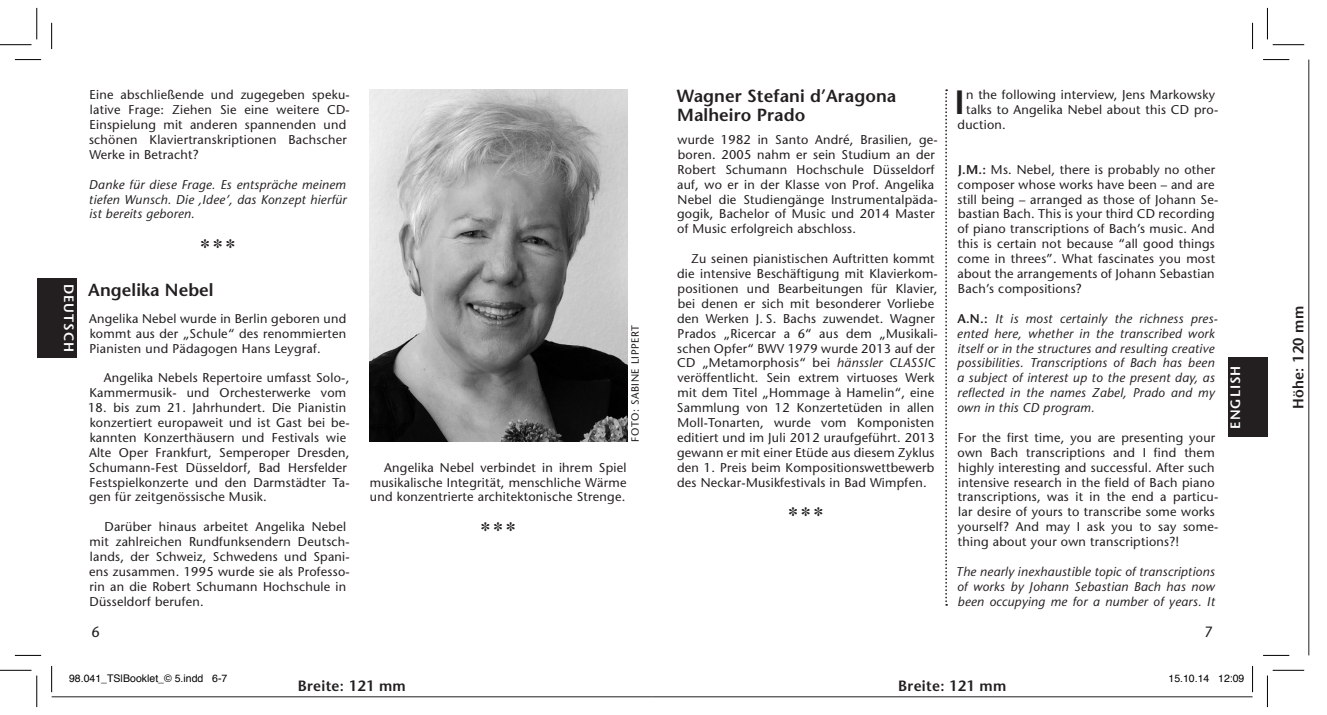
<style>
.page{position:relative;width:1327px;height:715px;background:#fff}
.page>*{position:absolute;margin:0;border:0;box-sizing:border-box;transform-origin:0 0}
._02___Initial{font:600 33.6px "Stone Sans LT";color:#231f20}
._04b___Head_10_p___S{font:600 17.5px/19.2px "Stone Sans LT";letter-spacing:.005em;color:#231f20}
.t1{font:600 14.88px "Stone Sans LT";letter-spacing:.02em;color:#231f20}
.t2{font:14.88px "Stone Sans LT";color:#231f20}
._00___Randmarke_7_75{font:600 13.65px "Stone Sans LT";letter-spacing:.075em;color:#fff}
._01___Txt_7_25_p___S{font:12.6px/14.9px "Stone Sans LT";letter-spacing:.02em;color:#231f20}
._01___Txt_7_25_p___S-2{font:italic 12.6px/14.9px "Stone Sans LT";letter-spacing:.02em;color:#231f20;text-align:justify}
._02___Initial-2{font:12.6px "Stone Sans LT";letter-spacing:.02em;color:#231f20}
.t3{font:10.5px "Helvetica";color:#000}
._88___Fotonachweis_6{font:10.5px "Stone Sans LT";letter-spacing:.05em;color:#231f20}
.s1{font-style:italic}
.s2{font-weight:600}
.s3{font-weight:600;font-style:normal}
</style>
<div class="page">
<hr style="left:52px;top:696px;width:600px;height:1px;background:#231f20">
<hr style="left:652px;top:696px;width:600px;height:1px;background:#231f20">
<hr style="left:1308px;top:60px;width:1px;height:595px;background:#231f20">
<div style="left:37px;top:278px;width:39px;height:79px;background:#231f20"></div>
<div style="left:1227px;top:357px;width:40px;height:80px;background:#231f20"></div>
<svg style="left:945px;top:89px;width:2px;height:516px"></svg>
<img style="left:369px;top:89px;width:258px;height:352px">
<svg style="left:15px;top:59px;width:26px;height:1px"></svg>
<svg style="left:1263px;top:59px;width:26px;height:1px"></svg>
<svg style="left:15px;top:655px;width:26px;height:1px"></svg>
<svg style="left:1263px;top:655px;width:26px;height:1px"></svg>
<svg style="left:51px;top:23px;width:1px;height:26px"></svg>
<svg style="left:51px;top:665px;width:1px;height:27px"></svg>
<svg style="left:1252px;top:23px;width:1px;height:26px"></svg>
<svg style="left:1252px;top:665px;width:1px;height:27px"></svg>
<hr style="left:0;top:44px;width:32px;height:1px;background:#000">
<hr style="left:1272px;top:44px;width:32px;height:1px;background:#000">
<hr style="left:0;top:669px;width:32px;height:1px;background:#000">
<hr style="left:1272px;top:669px;width:32px;height:1px;background:#000">
<hr style="left:36px;top:8px;width:1px;height:31px;background:#000">
<hr style="left:36px;top:675px;width:1px;height:31px;background:#000">
<hr style="left:1267px;top:8px;width:1px;height:31px;background:#000">
<hr style="left:1267px;top:675px;width:1px;height:31px;background:#000">
<p class="_00___Randmarke_7_75" style="left:77px;top:283px;width:70px;rotate:90deg">DEUTSCH</p>
<p class="_01___Txt_7_25_p___S" style="left:89px;top:87px;width:262px">Eine abschließende und zugegeben speku&shy;lative Frage: Ziehen Sie eine weitere CD-Einspielung mit anderen spannenden und schönen Klaviertranskriptionen Bachscher Werke in Betracht?</p>
<p class="_01___Txt_7_25_p___S-2" style="left:89px;top:177px;width:259px">Danke für diese Frage. Es entspräche meinem tiefen Wunsch. Die ,Idee’, das Konzept hierfür ist bereits geboren.</p>
<p class="_04b___Head_10_p___S" style="left:88px;top:280px;width:127px">Angelika Nebel</p>
<p class="_01___Txt_7_25_p___S" style="left:89px;top:311px;width:259px;text-align:justify">Angelika Nebel wurde in Berlin geboren und kommt aus der „Schule“ des renommierten Pianisten und Pädagogen Hans Leygraf.</p>
<p class="_01___Txt_7_25_p___S" style="left:90px;top:370px;width:261px;text-align:right">Angelika Nebels Repertoire umfasst Solo-,<br>Kammermusik- und Orchesterwerke vom</p>
<p class="_01___Txt_7_25_p___S" style="left:88px;top:400px;width:263px">18. bis zum 21. Jahrhundert. Die Pianistin konzertiert europaweit und ist Gast bei be&shy;kannten Konzerthäusern und Festivals wie Alte Oper Frankfurt, Semperoper Dresden, Schumann-Fest Düsseldorf, Bad Hersfelder Festspielkonzerte und den Darmstädter Ta&shy;gen für zeitgenössische Musik.</p>
<p class="_01___Txt_7_25_p___S" style="left:89px;top:519px;width:262px;text-indent:15px">Darüber hinaus arbeitet Angelika Nebel mit zahlreichen Rundfunksendern Deutsch&shy;lands, der Schweiz, Schwedens und Spani&shy;ens zusammen. 1995 wurde sie als Professo&shy;rin an die Robert Schumann Hochschule in Düsseldorf berufen.</p>
<p class="_88___Fotonachweis_6" style="left:629px;top:441px;width:118px;rotate:-90deg">FOTO: SABINE LIPPERT</p>
<p class="_01___Txt_7_25_p___S" style="left:370px;top:459px;width:258px;text-align:justify;text-indent:14px">Angelika Nebel verbindet in ihrem Spiel musikalische Integrität, menschliche Wärme und konzentrierte architektonische Strenge.</p>
<p class="_04b___Head_10_p___S" style="left:677px;top:86px;width:221px">Wagner Stefani d’Aragona<br>Malheiro Prado</p>
<p class="_01___Txt_7_25_p___S" style="left:677px;top:132px;width:262px">wurde 1982 in Santo André, Brasilien, ge&shy;boren. 2005 nahm er sein Studium an der Robert Schumann Hochschule Düsseldorf auf, wo er in der Klasse von Prof. Angelika Nebel die Studiengänge Instrumentalpäda&shy;gogik, Bachelor of Music und 2014 Master of Music erfolgreich abschloss.</p>
<p class="_01___Txt_7_25_p___S" style="left:677px;top:251px;width:262px;text-indent:14px">Zu seinen pianistischen Auftritten kommt die intensive Beschäftigung mit Klavierkom&shy;positionen und Bearbeitungen für Klavier, bei denen er sich mit besonderer Vorliebe den Werken J. S. Bachs zuwendet. Wagner Prados „Ricercar a 6“ aus dem „Musikali&shy;schen Opfer“ BWV 1979 wurde 2013 auf der CD „Metamorphosis“ bei <span class="s1">hänssler CLASSIC </span>veröffentlicht. Sein extrem virtuoses Werk mit dem Titel „Hommage à Hamelin“, eine Sammlung von 12 Konzertetüden in allen Moll-Tonarten, wurde vom Komponisten editiert und im Juli 2012 uraufgeführt. 2013 gewann er mit einer Etüde aus diesem Zyklus den 1. Preis beim Kompositionswettbewerb des Neckar-Musikfestivals in Bad Wimpfen.</p>
<p class="_02___Initial" style="left:954px;top:82px;width:12px">I</p>
<p class="_02___Initial-2" style="left:966px;top:87px;width:250px">n the following interview, Jens Markowsky</p>
<p class="_02___Initial-2" style="left:966px;top:102px;width:254px">talks to Angelika Nebel about this CD pro-</p>
<p class="_02___Initial-2" style="left:957px;top:117px;width:50px">duction.</p>
<p class="_01___Txt_7_25_p___S" style="left:957px;top:162px;width:262px"><span class="s2">J.M.:</span> Ms. Nebel, there is probably no other composer whose works have been – and are still being – arranged as those of Johann Se&shy;bastian Bach. This is your third CD recording of piano transcriptions of Bach’s music. And this is certain not because “all good things come in threes”. What fascinates you most about the arrangements of Johann Sebastian Bach’s compositions?</p>
<p class="_01___Txt_7_25_p___S-2" style="left:957px;top:311px;width:262px;text-align:left"><span class="s3">A.N.:</span> It is most certainly the richness pres&shy;ented here, whether in the transcribed work itself or in the structures and resulting creative possibilities. Transcriptions of Bach has been a subject of interest up to the present day, as reflected in the names Zabel, Prado and my own in this CD program.</p>
<p class="_01___Txt_7_25_p___S" style="left:957px;top:430px;width:262px">For the first time, you are presenting your own Bach transcriptions and I find them highly interesting and successful. After such intensive research in the field of Bach piano transcriptions, was it in the end a particu&shy;lar desire of yours to transcribe some works yourself? And may I ask you to say some&shy;thing about your own transcriptions?!</p>
<p class="_01___Txt_7_25_p___S-2" style="left:956px;top:564px;width:260px">The nearly inexhaustible topic of transcriptions of works by Johann Sebastian Bach has now been occupying me for a number of years. It</p>
<p class="t2" style="left:91px;top:622px;width:10px">6</p>
<p class="t2" style="left:1204px;top:622px;width:10px">7</p>
<p class="_00___Randmarke_7_75" style="left:1227px;top:428px;width:65px;rotate:-90deg">ENGLISH</p>
<p class="t3" style="left:69px;top:669px;width:160px">98.041_TS|Booklet_© 5.indd 6-7</p>
<p class="t3" style="left:1168px;top:669px;width:77px">15.10.14 12:09</p>
<p class="t1" style="left:298px;top:677px;width:110px">Breite: 121 mm</p>
<p class="t1" style="left:898px;top:677px;width:110px">Breite: 121 mm</p>
<p class="t1" style="left:1289px;top:409px;width:105px;rotate:-90deg">Höhe: 120 mm</p>
</div>
